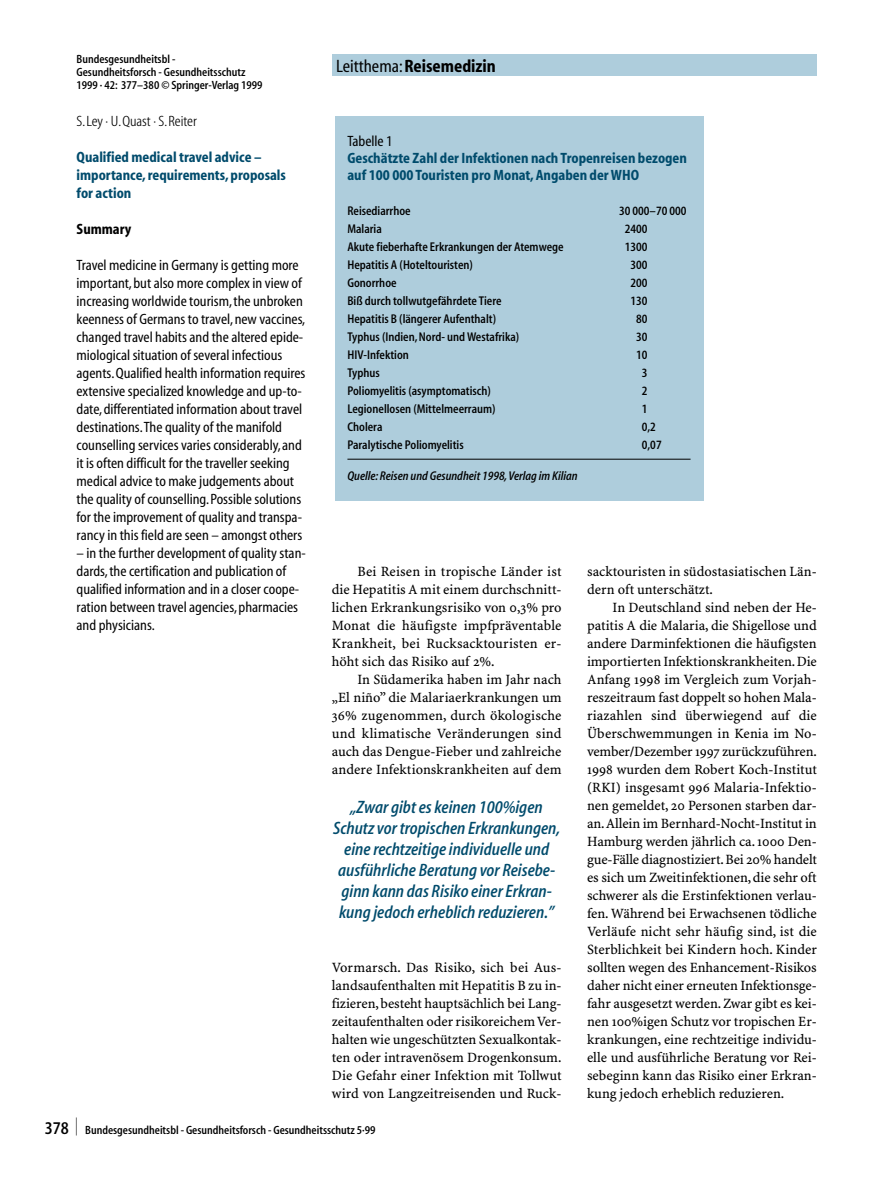
<style>
.page{position:relative;width:893px;height:1178px;background:#fff}
.page>*{position:absolute;margin:0;border:0;box-sizing:border-box;transform-origin:0 0}
.t1{font:18px/21px "Myriad MM It 530 400";color:#004b6c;text-align:center}
.t2{font:18px "Myriad MM 700 400";color:#000}
.t3{font:18px "Myriad MM 530 400";color:#000}
.t4{font:15px/18px "Myriad MM 400 400";color:#000}
.t5{font:15px/18px "Myriad MM 700 400";color:#004b6c}
.t6{font:15px "Myriad MM 280 400";color:#000}
.t7{font:15px "Myriad MM 700 400";color:#000}
.t8{font:14.25px/18px "S Minion Plus";color:#000;text-align:justify}
.t9{font:12.75px "Myriad MM 530 400";color:#000}
.t10{font:12.75px "Myriad MM It 530 400";color:#000}
.t11{font:12px/12.8px "Myriad MM 530 400";color:#000}
.s1{font-family:"Myriad MM 400 400"}
</style>
<div class="page">
<div style="left:332px;top:54px;width:484px;height:22px;background:#aecddc"></div>
<div style="left:334px;top:116px;width:369px;height:384px;background:#aecddc"></div>
<hr style="left:347px;top:459px;width:343px;height:1px;background:#000">
<p class="t11" style="left:77px;top:54px;width:187px">Bundesgesundheitsbl -<br>Gesundheitsforsch - Gesundheitsschutz<br>1999 · 42: 377–380 © Springer-Verlag 1999</p>
<p class="t2" style="left:336px;top:59px;width:161px"><span class="s1">Leitthema:</span>Reisemedizin</p>
<p class="t6" style="left:77px;top:112px;width:122px">S.Ley · U.Quast · S.Reiter</p>
<p class="t5" style="left:77px;top:149px;width:211px">Qualified medical travel advice – importance, requirements, proposals for action</p>
<p class="t7" style="left:77px;top:223px;width:56px">Summary</p>
<p class="t4" style="left:77px;top:256px;width:230px">Travel medicine in Germany is getting more important,but also more complex in view of increasing worldwide tourism,the unbroken keenness of Germans to travel,new vaccines, changed travel habits and the altered epide&shy;miological situation of several infectious agents.Qualified health information requires extensive specialized knowledge and up-to&shy;date,differentiated information about travel destinations.The quality of the manifold counselling services varies considerably,and it is often difficult for the traveller seeking medical advice to make judgements about the quality of counselling.Possible solutions for the improvement of quality and transpa&shy;rancy in this field are seen – amongst others</p>
<p class="t4" style="left:77px;top:544px;width:231px">– in the further development of quality stan&shy;dards,the certification and publication of qualified information and in a closer coope&shy;ration between travel agencies,pharmacies and physicians.</p>
<p class="t4" style="left:347px;top:132px;width:47px">Tabelle 1</p>
<p class="t5" style="left:347px;top:151px;width:341px;line-height:17px">Geschätzte Zahl der Infektionen nach Tropenreisen bezogen auf 100 000 Touristen pro Monat, Angaben der WHO</p>
<p class="t9" style="left:347px;top:206px;width:65px">Reisediarrhoe</p>
<p class="t9" style="left:619px;top:206px;width:69px">30 000–70 000</p>
<p class="t9" style="left:347px;top:224px;width:36px">Malaria</p>
<p class="t9" style="left:624px;top:224px;width:24px">2400</p>
<p class="t9" style="left:347px;top:242px;width:218px">Akute fieberhafte Erkrankungen der Atemwege</p>
<p class="t9" style="left:624px;top:242px;width:24px">1300</p>
<p class="t9" style="left:347px;top:260px;width:127px">Hepatitis A (Hoteltouristen)</p>
<p class="t9" style="left:630px;top:260px;width:19px">300</p>
<p class="t9" style="left:347px;top:278px;width:51px">Gonorrhoe</p>
<p class="t9" style="left:630px;top:278px;width:19px">200</p>
<p class="t9" style="left:347px;top:296px;width:156px">Biß durch tollwutgefährdete Tiere</p>
<p class="t9" style="left:630px;top:296px;width:19px">130</p>
<p class="t9" style="left:347px;top:314px;width:150px">Hepatitis B (längerer Aufenthalt)</p>
<p class="t9" style="left:636px;top:314px;width:13px">80</p>
<p class="t9" style="left:347px;top:332px;width:173px">Typhus (Indien, Nord- und Westafrika)</p>
<p class="t9" style="left:636px;top:332px;width:13px">30</p>
<p class="t9" style="left:347px;top:350px;width:63px">HIV-Infektion</p>
<p class="t9" style="left:636px;top:350px;width:13px">10</p>
<p class="t9" style="left:347px;top:368px;width:34px">Typhus</p>
<p class="t9" style="left:641px;top:368px;width:7px">3</p>
<p class="t9" style="left:347px;top:386px;width:145px">Poliomyelitis (asymptomatisch)</p>
<p class="t9" style="left:642px;top:386px;width:7px">2</p>
<p class="t9" style="left:347px;top:404px;width:150px">Legionellosen (Mittelmeerraum)</p>
<p class="t9" style="left:641px;top:404px;width:7px">1</p>
<p class="t9" style="left:347px;top:422px;width:36px">Cholera</p>
<p class="t9" style="left:641px;top:422px;width:16px">0,2</p>
<p class="t9" style="left:347px;top:440px;width:118px">Paralytische Poliomyelitis</p>
<p class="t9" style="left:642px;top:440px;width:21px">0,07</p>
<p class="t10" style="left:347px;top:471px;width:232px">Quelle: Reisen und Gesundheit 1998,Verlag im Kilian</p>
<p class="t8" style="left:587px;top:563px;width:231px">sacktouristen in südostasiatischen Län&shy;dern oft unterschätzt.</p>
<p class="t8" style="left:587px;top:599px;width:231px;text-indent:26px">In Deutschland sind neben der He&shy;patitis A die Malaria, die Shigellose und andere Darminfektionen die häufigsten importierten Infektionskrankheiten.Die Anfang 1998 im Vergleich zum Vorjah&shy;reszeitraum fast doppelt so hohen Mala&shy;riazahlen sind überwiegend auf die Überschwemmungen in Kenia im No&shy;vember/Dezember 1997 zurückzuführen.<br>1998 wurden dem Robert Koch-Institut (RKI) insgesamt 996 Malaria-Infektio&shy;nen gemeldet, 20 Personen starben dar&shy;an.Allein im Bernhard-Nocht-Institut in Hamburg werden jährlich ca. 1000 Den&shy;gue-Fälle diagnostiziert.Bei 20% handelt es sich um Zweitinfektionen, die sehr oft schwerer als die Erstinfektionen verlau&shy;fen. Während bei Erwachsenen tödliche Verläufe nicht sehr häufig sind, ist die Sterblichkeit bei Kindern hoch. Kinder sollten wegen des Enhancement-Risikos daher nicht einer erneuten Infektionsge&shy;fahr ausgesetzt werden. Zwar gibt es kei&shy;nen 100%igen Schutz vor tropischen Er&shy;krankungen, eine rechtzeitige individu&shy;elle und ausführliche Beratung vor Rei&shy;sebeginn kann das Risiko einer Erkran&shy;kung jedoch erheblich reduzieren.</p>
<p class="t8" style="left:332px;top:563px;width:231px;text-indent:26px">Bei Reisen in tropische Länder ist die Hepatitis A mit einem durchschnitt&shy;lichen Erkrankungsrisiko von 0,3% pro Monat die häufigste impfpräventable Krankheit, bei Rucksacktouristen er&shy;höht sich das Risiko auf 2%.</p>
<p class="t8" style="left:332px;top:671px;width:231px;text-indent:26px">In Südamerika haben im Jahr nach „El niño” die Malariaerkrankungen um 36% zugenommen, durch ökologische und klimatische Veränderungen sind auch das Dengue-Fieber und zahlreiche andere Infektionskrankheiten auf dem</p>
<p class="t1" style="left:333px;top:798px;width:229px">„Zwar gibt es keinen 100%igen Schutz vor tropischen Erkrankungen, eine rechtzeitige individuelle und ausführliche Beratung vor Reisebe&shy;ginn kann das Risiko einer Erkran&shy;kung jedoch erheblich reduzieren.”</p>
<p class="t8" style="left:332px;top:959px;width:231px">Vormarsch. Das Risiko, sich bei Aus&shy;landsaufenthalten mit Hepatitis B zu in&shy;fizieren, besteht hauptsächlich bei Lang&shy;zeitaufenthalten oder risikoreichem Ver&shy;halten wie ungeschützten Sexualkontak&shy;ten oder intravenösem Drogenkonsum.<br>Die Gefahr einer Infektion mit Tollwut wird von Langzeitreisenden und Ruck-</p>
<p class="t11" style="left:76px;top:1125px;width:301px"><sup>|</sup> Bundesgesundheitsbl - Gesundheitsforsch - Gesundheitsschutz 5·99</p>
<p class="t3" style="left:45px;top:1121px;width:26px">378</p>
</div>
